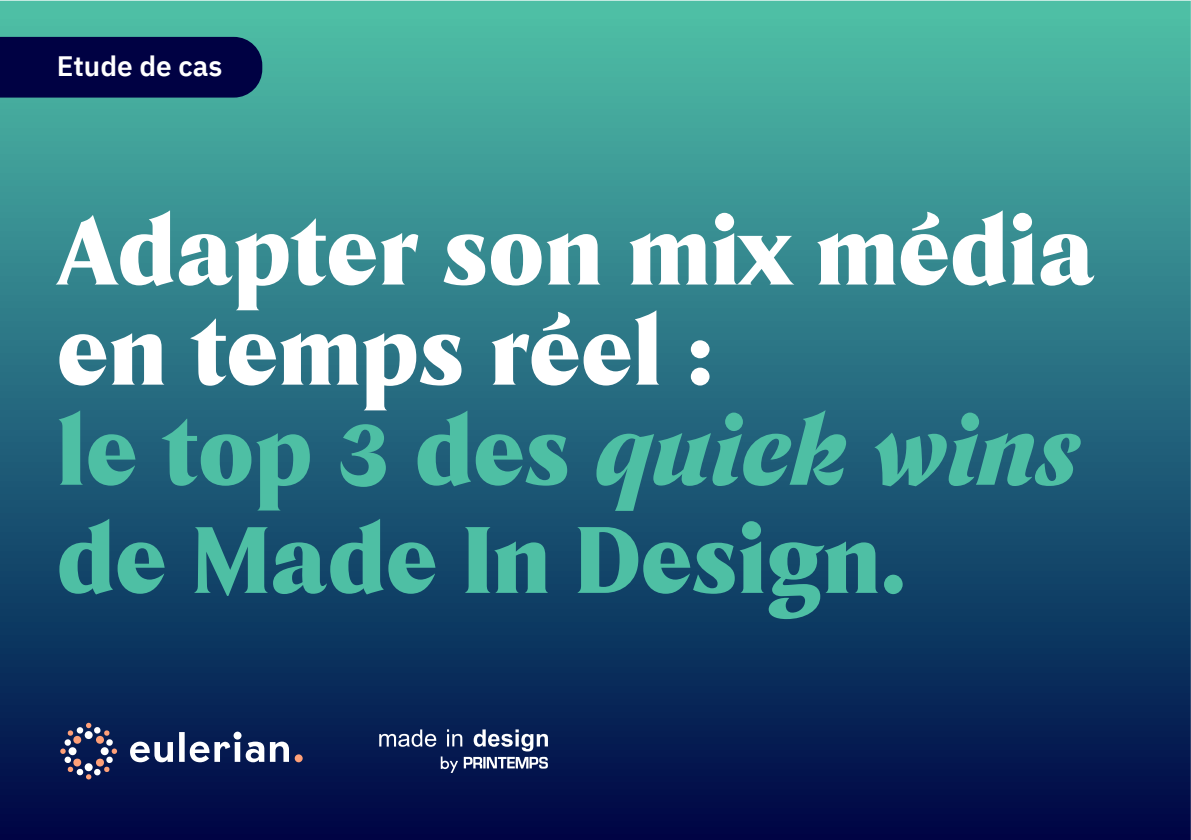
<style>
.page{position:relative;width:1191px;height:840px;background:#fff}
.page>*{position:absolute;margin:0;border:0;box-sizing:border-box;transform-origin:0 0}
.t1{font:900 90px/100px "Tongari Display";color:#fff}
.t2{font:900 90px "Tongari Display";color:#4ebfa4}
.t3{font:600 28px "IBM Plex Sans";color:#fff}
.s1{color:#4ebfa4}
.s2{font-style:italic;color:#4ebfa4}
</style>
<div class="page">
<img style="left:0;top:1px;width:1190px;height:838px">
<div style="left:0;top:37px;width:262px;height:60px;background:#000143"></div>
<svg style="left:130px;top:731px;width:159px;height:31px"></svg>
<div style="left:295px;top:754px;width:8px;height:7px;background:#ffa078;border-radius:50%"></div>
<svg style="left:60px;top:722px;width:57px;height:57px;background:#45496d"></svg>
<svg style="left:379px;top:729px;width:169px;height:43px;background:#3c4c76"></svg>
<p class="t3" style="left:57px;top:50px;width:167px">Etude de cas</p>
<p class="t1" style="left:57px;top:210px;width:1039px">Adapter son mix média en temps réel :<br><span class="s1">le top 3 des</span> <span class="s2">quick wins</span></p>
<p class="t2" style="left:57px;top:518px;width:850px">de Made In Design.</p>
</div>
